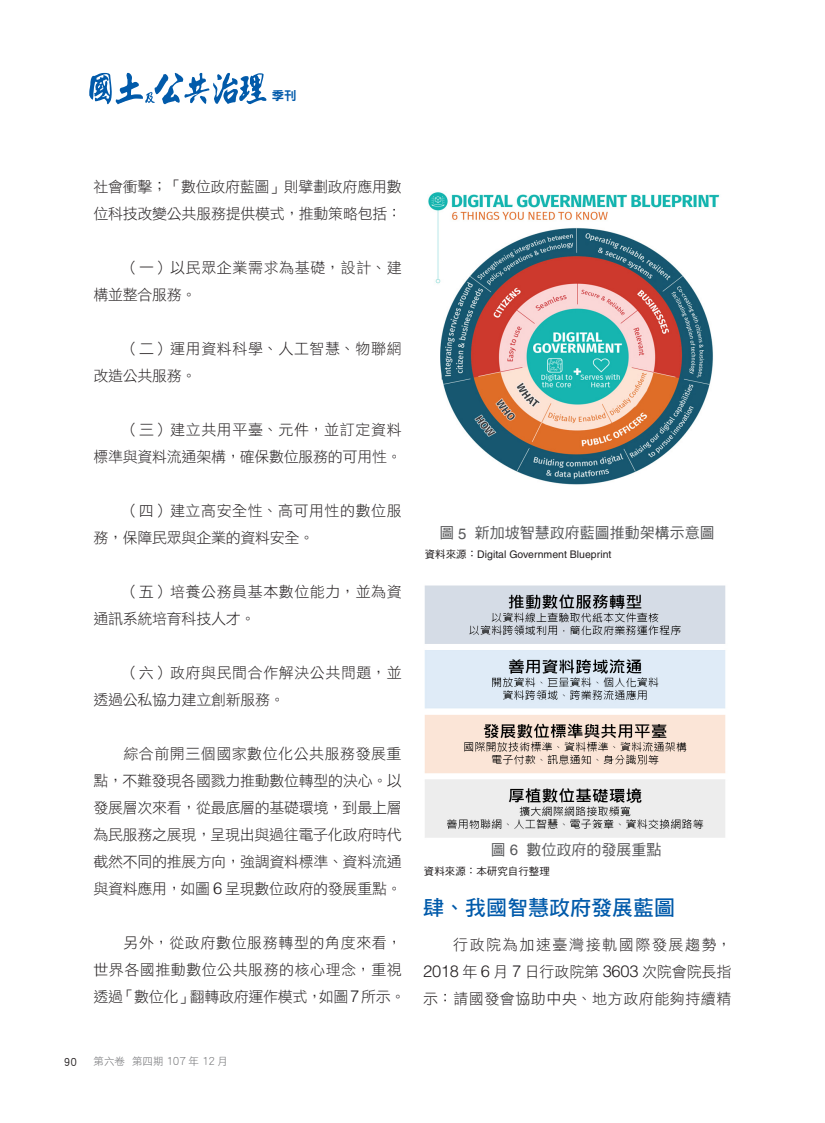
<style>
.page{position:relative;width:825px;height:1123px;background:#fff}
.page>*{position:absolute;margin:0;border:0;box-sizing:border-box;transform-origin:0 0}
.大標壹-華粗黑{font:21px "DF Hei Std W7";color:#015aaa}
.內文-華細黑_arial{font:15px/27px "DF Hei Std W3";letter-spacing:-.02em;color:#231f20;text-align:justify}
.內文-華細黑_arial-2{font:15px/27px "DF Hei Std W3";letter-spacing:.035em;color:#231f20}
.內文-華細黑_arial-3{font:15px/27px "DF Hei Std W3";letter-spacing:.03em;color:#231f20}
.內文-華細黑_arial-4{font:15px/27px "DF Hei Std W3";letter-spacing:.04em;color:#231f20}
.圖表-華黑w5{font:15px "DF Hei Std W5";color:#57585a}
.t1{font:12.45px "DF Hei Std W9";color:#015aaa}
.t2{font:12px "DF Hei Std W5";color:#231f20}
.資料來源-華黑w5{font:10.5px "Helvetica";color:#231f20}
.t3{font:10.5px "DF Hei Std W3";color:#6c6d70}
.資料來源-華黑w5-2{font:10.5px "DF Hei Std W5";color:#231f20}
.s1{font-family:"Helvetica";font-weight:300;font-size:16.5px}
.s2{font-size:12px}
.s3{font-family:"Helvetica"}
.s4{font-family:"DF Hei Std W5"}
</style>
<div class="page">
<img style="left:424px;top:585px;width:302px;height:253px">
<img style="left:428px;top:192px;width:292px;height:293px">
<svg style="left:89px;top:73px;width:177px;height:31px"></svg>
<p class="t1" style="left:272px;top:88px;width:26px">季刊</p>
<p class="內文-華細黑_arial" style="left:93px;top:172px;width:310px">社會衝擊；「數位政府藍圖」則擘劃政府應用數位科技改變公共服務提供模式，推動策略包括：</p>
<p class="內文-華細黑_arial-4" style="left:93px;top:253px;width:310px;text-indent:30px">（一）以民眾企業需求為基礎，設計、建構並整合服務。</p>
<p class="內文-華細黑_arial-4" style="left:93px;top:334px;width:310px;text-indent:30px">（二）運用資料科學、人工智慧、物聯網改造公共服務。</p>
<p class="內文-華細黑_arial" style="left:93px;top:415px;width:310px;text-align:right">（三）建立共用平臺、元件，並訂定資料<br>標準與資料流通架構，確保數位服務的可用性。</p>
<p class="內文-華細黑_arial-2" style="left:93px;top:496px;width:310px;text-indent:30px">（四）建立高安全性、高可用性的數位服務，保障民眾與企業的資料安全。</p>
<p class="內文-華細黑_arial-2" style="left:93px;top:577px;width:310px;text-indent:30px">（五）培養公務員基本數位能力，並為資通訊系統培育科技人才。</p>
<p class="內文-華細黑_arial-2" style="left:93px;top:658px;width:310px;text-indent:30px">（六）政府與民間合作解決公共問題，並透過公私協力建立創新服務。</p>
<p class="內文-華細黑_arial" style="left:93px;top:739px;width:310px;text-indent:30px">綜合前開三個國家數位化公共服務發展重點，不難發現各國戮力推動數位轉型的決心。以發展層次來看，從最底層的基礎環境，到最上層為民服務之展現，呈現出與過往電子化政府時代截然不同的推展方向，強調資料標準、資料流通與資料應用，如圖 <span class="s1">6</span> 呈現數位政府的發展重點。</p>
<p class="內文-華細黑_arial-3" style="left:93px;top:928px;width:314px;text-indent:30px">另外，從政府數位服務轉型的角度來看，世界各國推動數位公共服務的核心理念，重視透過「數位化」翻轉政府運作模式，如圖<span class="s1">7</span>所示。</p>
<p class="t2" style="left:64px;top:1055px;width:15px">90</p>
<p class="t3" style="left:94px;top:1055px;width:136px">第六卷 第四期 <span class="s2">107</span> 年 <span class="s2">12</span> 月</p>
<p class="圖表-華黑w5" style="left:439px;top:524px;width:277px">圖 <span class="s3">5</span> 新加坡智慧政府藍圖推動架構示意圖</p>
<p class="資料來源-華黑w5" style="left:425px;top:548px;width:188px"><span class="s4">資料來源：</span>Digital Government Blueprint</p>
<p class="圖表-華黑w5" style="left:491px;top:841px;width:172px">圖 <span class="s3">6</span> 數位政府的發展重點</p>
<p class="資料來源-華黑w5-2" style="left:424px;top:865px;width:127px">資料來源：本研究自行整理</p>
<p class="大標壹-華粗黑" style="left:423px;top:895px;width:253px">肆、我國智慧政府發展藍圖</p>
<p class="內文-華細黑_arial" style="left:423px;top:931px;width:310px;text-indent:30px">行政院為加速臺灣接軌國際發展趨勢，<span class="s1">2018</span> 年 <span class="s1">6</span> 月 <span class="s1">7</span> 日行政院第 <span class="s1">3603</span> 次院會院長指示：請國發會協助中央、地方政府能夠持續精</p>
</div>
